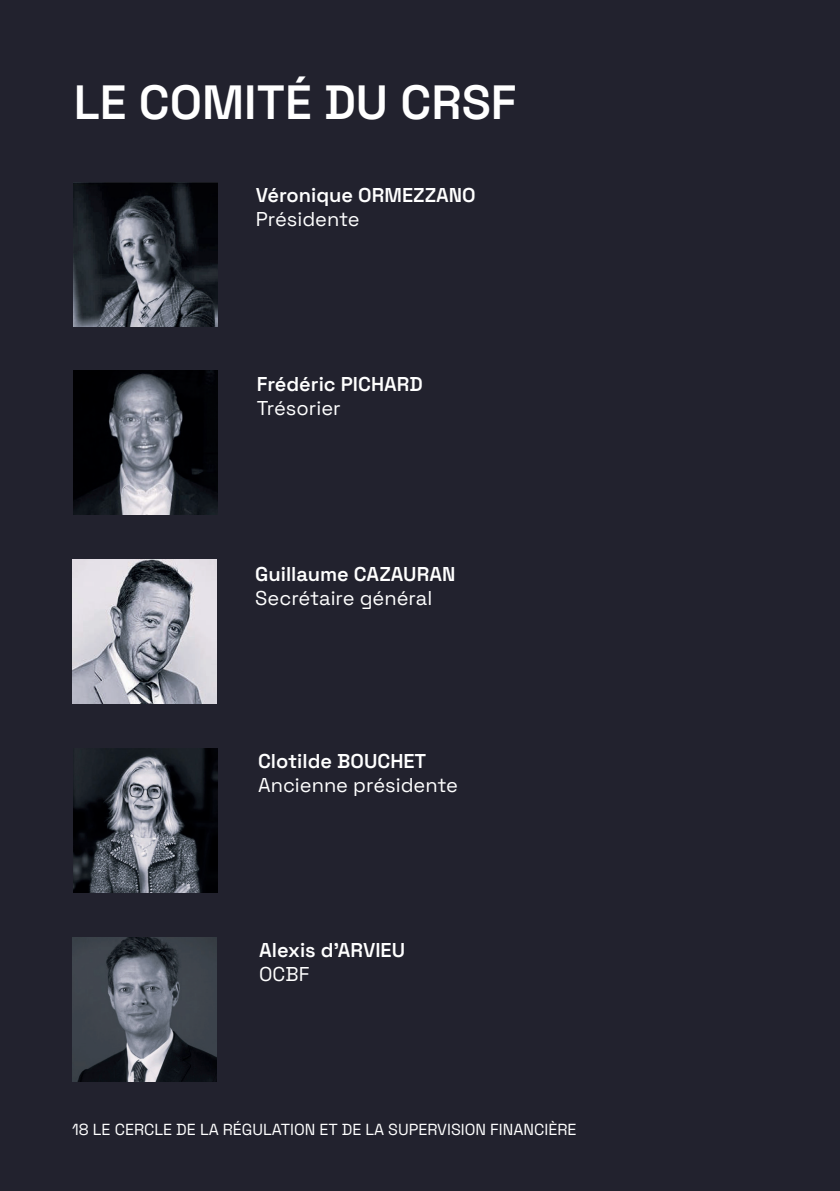
<style>
.page{position:relative;width:840px;height:1191px;background:#fff}
.page>*{position:absolute;margin:0;border:0;box-sizing:border-box;transform-origin:0 0}
.t1{font:600 48px "Space Grotesk";color:#fff}
.t2{font:600 20px "Space Grotesk";color:#fff}
.t3{font:20px "Space Grotesk";color:#fff}
.t4{font:16px "Space Grotesk";color:#fff}
</style>
<div class="page">
<div style="left:0;top:0;width:839px;height:1191px;background:#22222e"></div>
<img style="left:72px;top:560px;width:144px;height:144px">
<img style="left:74px;top:182px;width:144px;height:144px">
<img style="left:74px;top:748px;width:144px;height:144px">
<img style="left:74px;top:371px;width:144px;height:144px">
<img style="left:72px;top:937px;width:144px;height:144px">
<h1 class="t1" style="left:74px;top:65px;width:444px">LE COMITÉ DU CRSF</h1>
<p class="t2" style="left:256px;top:179px;width:221px">Véronique ORMEZZANO</p>
<p class="t3" style="left:256px;top:204px;width:105px">Présidente</p>
<p class="t2" style="left:256px;top:368px;width:167px">Frédéric PICHARD</p>
<p class="t3" style="left:256px;top:393px;width:85px">Trésorier</p>
<p class="t2" style="left:255px;top:558px;width:201px">Guillaume CAZAURAN</p>
<p class="t3" style="left:255px;top:583px;width:178px">Secrétaire général</p>
<p class="t2" style="left:258px;top:746px;width:170px">Clotilde BOUCHET</p>
<p class="t3" style="left:258px;top:770px;width:201px">Ancienne présidente</p>
<p class="t2" style="left:259px;top:934px;width:147px">Alexis d’ARVIEU</p>
<p class="t3" style="left:259px;top:959px;width:52px">OCBF</p>
<p class="t4" style="left:72px;top:1117px;width:505px">18 LE CERCLE DE LA RÉGULATION ET DE LA SUPERVISION FINANCIÈRE</p>
</div>
